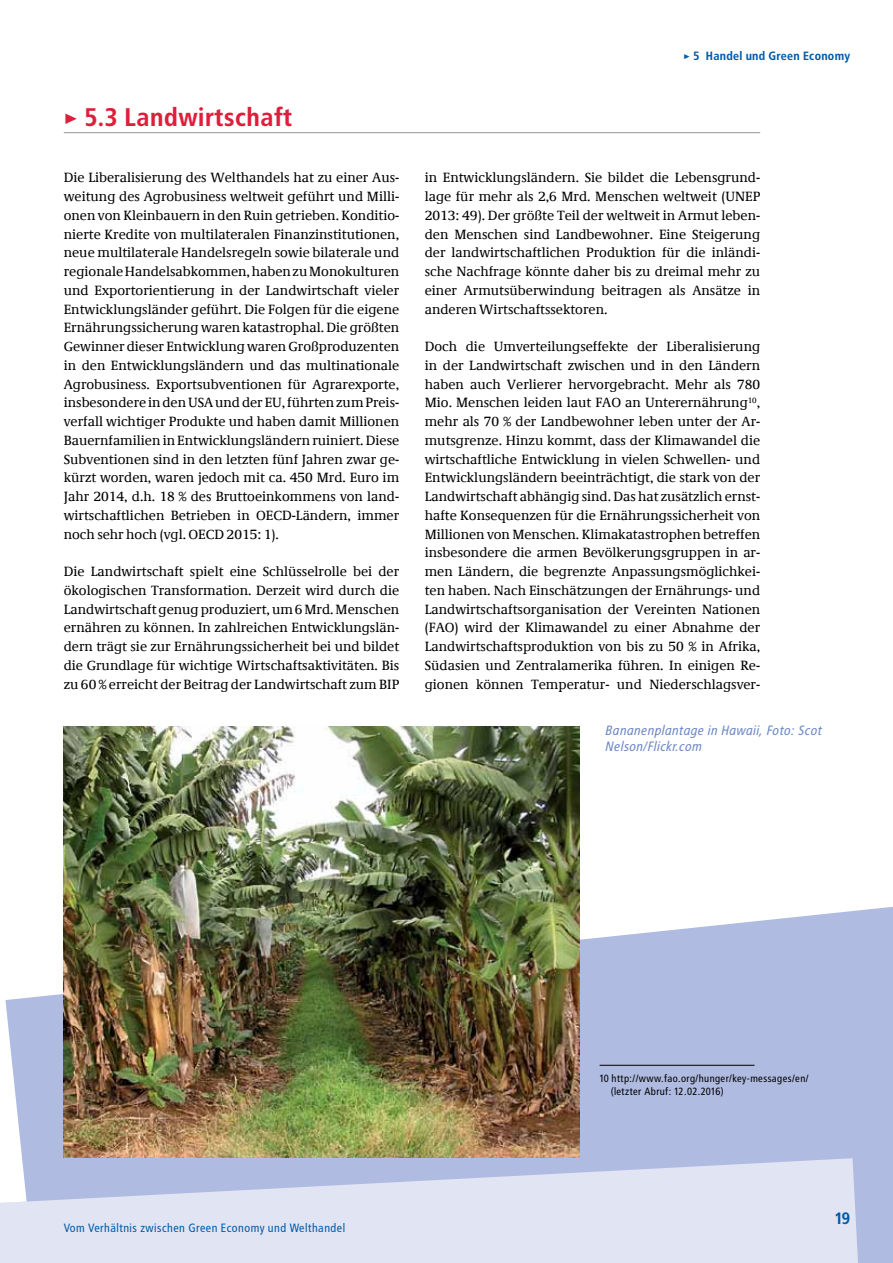
<style>
.page{position:relative;width:893px;height:1263px;background:#fff}
.page>*{position:absolute;margin:0;border:0;box-sizing:border-box;transform-origin:0 0}
.t1{font:700 25.5px "Transit";color:#de1f3c}
.t2{font:700 16.5px "Transit";color:#005baa}
.t3{font:13.5px/18.8px "Demos Com";color:#000;text-align:justify}
.t4{font:italic 13.5px/16.5px "Transit";color:#6d89c5}
.t5{font:12px "Transit";color:#005baa}
.t6{font:700 12px "Transit";color:#005baa}
.t7{font:10.5px/13.5px "Transit";color:#000}
</style>
<div class="page">
<svg style="left:5px;top:907px;width:888px;height:356px;background:#b8c2e1"></svg>
<img style="left:64px;top:726px;width:516px;height:431px">
<svg style="left:0;top:1158px;width:858px;height:105px;background:#d7dcef"></svg>
<hr style="left:64px;top:132px;width:696px;height:1px;background:#939598">
<hr style="left:600px;top:1065px;width:154px;height:1px;background:#000">
<h1 class="t1" style="left:64px;top:102px;width:230px">&gt; 5.3 Landwirtschaft</h1>
<p class="t3" style="left:64px;top:169px;width:337px">Die Liberalisierung des Welthandels hat zu einer Aus&shy;weitung des Agrobusiness weltweit geführt und Milli&shy;onen von Kleinbauern in den Ruin getrieben. Konditio&shy;nierte Kredite von multilateralen Finanzinstitutionen, neue multilaterale Handelsregeln sowie bilaterale und regionale Handelsabkommen, haben zu Monokulturen und Exportorientierung in der Landwirtschaft vieler Entwicklungsländer geführt. Die Folgen für die eigene Ernährungssicherung waren katastrophal. Die größten Gewinner dieser Entwicklung waren Großproduzenten in den Entwicklungsländern und das multinationale Agrobusiness. Exportsubventionen für Agrarexporte, insbesondere in den USA und der EU, führten zum Preis&shy;verfall wichtiger Produkte und haben damit Millionen Bauernfamilien in Entwicklungsländern ruiniert. Diese Subventionen sind in den letzten fünf Jahren zwar ge&shy;kürzt worden, waren jedoch mit ca. 450 Mrd. Euro im Jahr 2014, d.h. 18 % des Bruttoeinkommens von land&shy;wirtschaftlichen Betrieben in OECD-Ländern, immer noch sehr hoch (vgl. OECD 2015: 1).</p>
<p class="t3" style="left:64px;top:562px;width:337px">Die Landwirtschaft spielt eine Schlüsselrolle bei der ökologischen Transformation. Derzeit wird durch die Landwirtschaft genug produziert, um 6 Mrd. Menschen ernähren zu können. In zahlreichen Entwicklungslän&shy;dern trägt sie zur Ernährungssicherheit bei und bildet die Grundlage für wichtige Wirtschaftsaktivitäten. Bis zu 60 % erreicht der Beitrag der Landwirtschaft zum BIP</p>
<p class="t6" style="left:684px;top:49px;width:168px">&gt; 5 Handel und Green Economy</p>
<p class="t3" style="left:425px;top:169px;width:337px">in Entwicklungsländern. Sie bildet die Lebensgrund&shy;lage für mehr als 2,6 Mrd. Menschen weltweit (UNEP 2013: 49). Der größte Teil der weltweit in Armut leben&shy;den Menschen sind Landbewohner. Eine Steigerung der landwirtschaftlichen Produktion für die inländi&shy;sche Nachfrage könnte daher bis zu dreimal mehr zu einer Armutsüberwindung beitragen als Ansätze in anderen Wirtschaftssektoren.</p>
<p class="t3" style="left:425px;top:337px;width:337px">Doch die Umverteilungseffekte der Liberalisierung in der Landwirtschaft zwischen und in den Ländern haben auch Verlierer hervorgebracht. Mehr als 780<br>Mio. Menschen leiden laut FAO an Unterernährung<sup>10</sup>, mehr als 70 % der Landbewohner leben unter der Ar&shy;mutsgrenze. Hinzu kommt, dass der Klimawandel die wirtschaftliche Entwicklung in vielen Schwellen- und Entwicklungsländern beeinträchtigt, die stark von der Landwirtschaft abhängig sind. Das hat zusätzlich ernst&shy;hafte Konsequenzen für die Ernährungssicherheit von Millionen von Menschen. Klimakatastrophen betreffen insbesondere die armen Bevölkerungsgruppen in ar&shy;men Ländern, die begrenzte Anpassungsmöglichkei&shy;ten haben. Nach Einschätzungen der Ernährungs- und Landwirtschaftsorganisation der Vereinten Nationen (FAO) wird der Klimawandel zu einer Abnahme der Landwirtschaftsproduktion von bis zu 50 % in Afrika, Südasien und Zentralamerika führen. In einigen Re&shy;gionen können Temperatur- und Niederschlagsver-</p>
<p class="t4" style="left:605px;top:722px;width:218px">Bananenplantage in Hawaii, Foto: Scot<br>Nelson/Flickr.com</p>
<p class="t5" style="left:64px;top:1221px;width:283px">Vom Verhältnis zwischen Green Economy und Welthandel</p>
<p class="t7" style="left:611px;top:1071px;width:200px;text-indent:-11px">10 http://www.fao.org/hunger/key-messages/en/ (letzter Abruf: 12.02.2016)</p>
<p class="t2" style="left:835px;top:1208px;width:17px">19</p>
</div>
